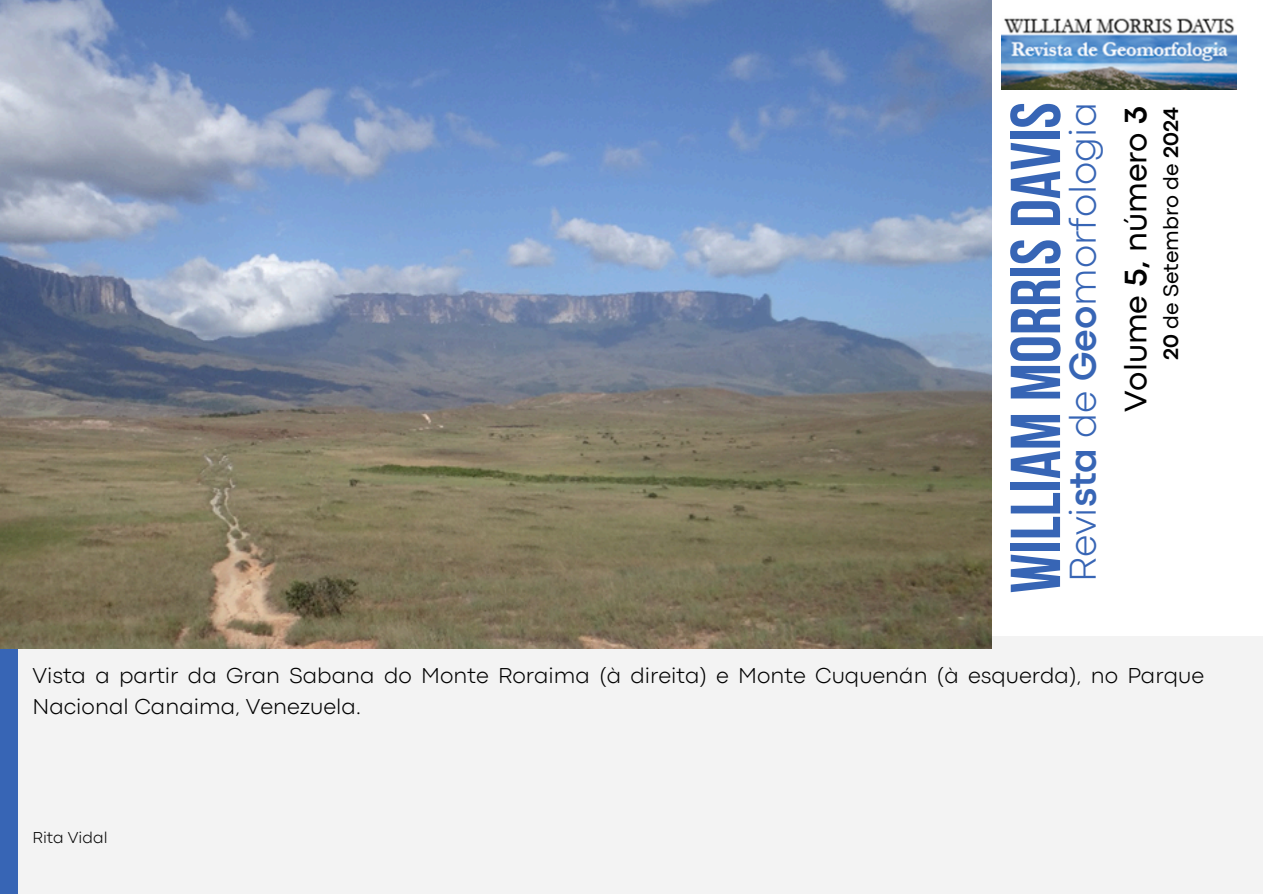
<style>
.page{position:relative;width:1263px;height:894px;background:#fff}
.page>*{position:absolute;margin:0;border:0;box-sizing:border-box;transform-origin:0 0}
.t1{font:700 70.5px "Bebas Neue";color:#3765b5}
.t2{font:300 39px "Codec Pro";color:#3765b5}
.t3{font:32.4px "Codec Pro";color:#000}
.t4{font:300 22.5px/30.3px "Codec Pro";color:#000}
.t5{font:21.75px "Codec Pro";color:#000}
.t6{font:300 16.5px "Codec Pro";color:#000}
.s1{font-weight:700}
</style>
<div class="page">
<div style="left:0;top:636px;width:1263px;height:257px;background:#f3f3f3"></div>
<img style="left:1002px;top:18px;width:235px;height:71px">
<div style="left:0;top:636px;width:18px;height:257px;background:#3765b5"></div>
<img style="left:0;top:0;width:991px;height:648px">
<h1 class="t1" style="left:1007px;top:593px;width:492px;rotate:-90deg">WilliamMorrisDavis</h1>
<h2 class="t2" style="left:1069px;top:582px;width:481px;rotate:-90deg">Revi<span class="s1">sta</span> de <span class="s1">Geo</span>morfologia</h2>
<h4 class="t3" style="left:1124px;top:412px;width:307px;rotate:-90deg">Volume <span class="s1">5,</span> número <span class="s1">3</span></h4>
<h3 class="t5" style="left:1163px;top:360px;width:254px;rotate:-90deg"><span class="s1">20</span> de Setembro de <span class="s1">2024</span></h3>
<h4 class="t4" style="left:32px;top:662px;width:1173px">Vista a partir da Gran Sabana do Monte Roraima (à direita) e Monte Cuquenán (à esquerda), no Parque<br>Nacional Canaima, Venezuela.</h4>
<p class="t6" style="left:32px;top:831px;width:77px">Rita Vidal</p>
</div>
